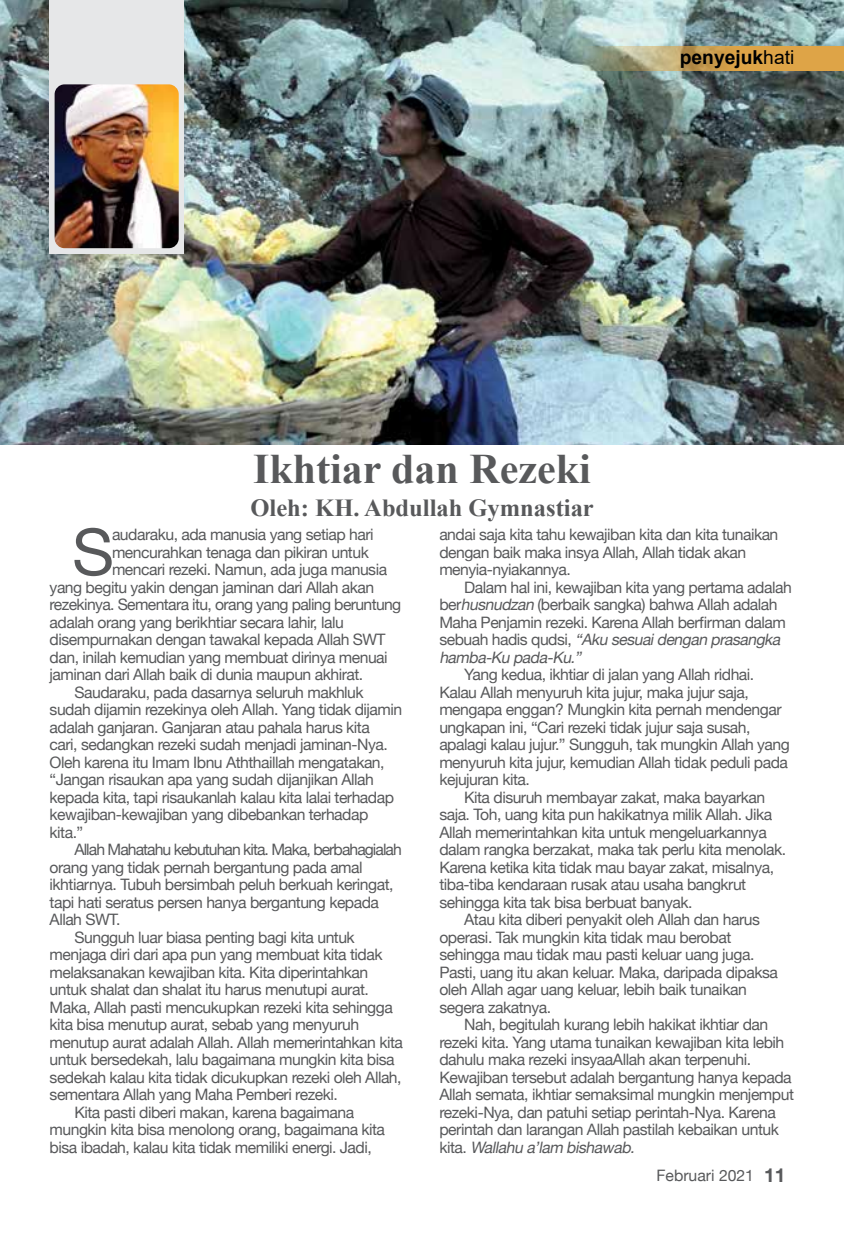
<style>
.page{position:relative;width:844px;height:1241px;background:#fff}
.page>*{position:absolute;margin:0;border:0;box-sizing:border-box;transform-origin:0 0}
.t1{font:64.75px "Helvetica Neue";color:#58595b}
.t2{font:700 42px "Times New Roman";color:#58595b}
.t3{font:700 24.5px "Times New Roman";color:#58595b}
.t4{font:700 19.25px "Arial";color:#000}
.t5{font:15.75px/17.5px "Helvetica Neue";letter-spacing:-.03em;color:#58595b}
.t6{font:15.75px "Helvetica Neue";letter-spacing:-.06em;color:#58595b}
.t7{font:italic 15.75px "Helvetica Neue";color:#58595b}
.t8{font:15.75px "Helvetica Neue";color:#58595b}
.s1{font-weight:400}
.s2{font-style:italic}
.s3{font-style:normal}
.s4{font-weight:700;font-size:19.25px}
</style>
<div class="page">
<img style="left:0;top:0;width:843px;height:444px">
<div style="left:50px;top:0;width:134px;height:253px;background:#e6e7e8"></div>
<img style="left:55px;top:84px;width:124px;height:164px">
<svg style="left:578px;top:46px;width:265px;height:25px;background:#c3a260"></svg>
<p class="t4" style="left:679px;top:43px;width:116px">penyejuk<span class="s1">hati</span></p>
<h2 class="t2" style="left:253px;top:438px;width:339px">Ikhtiar dan Rezeki</h2>
<h3 class="t3" style="left:250px;top:490px;width:345px">Oleh: KH. Abdullah Gymnastiar</h3>
<h1 class="t1" style="left:72px;top:513px;width:43px">S</h1>
<p class="t5" style="left:112px;top:525px;width:263px">audaraku, ada manusia yang setiap hari</p>
<p class="t5" style="left:112px;top:543px;width:258px">mencurahkan tenaga dan pikiran untuk</p>
<p class="t5" style="left:112px;top:560px;width:276px">mencari rezeki. Namun, ada juga manusia</p>
<p class="t5" style="left:50px;top:578px;width:326px">yang begitu yakin dengan jaminan dari Allah akan</p>
<p class="t5" style="left:50px;top:595px;width:353px">rezekinya. Sementara itu, orang yang paling beruntung</p>
<p class="t5" style="left:50px;top:613px;width:295px">adalah orang yang berikhtiar secara lahir, lalu</p>
<p class="t5" style="left:50px;top:630px;width:337px">disempurnakan dengan tawakal kepada Allah SWT</p>
<p class="t5" style="left:50px;top:648px;width:339px">dan, inilah kemudian yang membuat dirinya menuai</p>
<p class="t5" style="left:50px;top:665px;width:315px">jaminan dari Allah baik di dunia maupun akhirat.</p>
<p class="t5" style="left:74px;top:683px;width:291px">Saudaraku, pada dasarnya seluruh makhluk</p>
<p class="t5" style="left:50px;top:700px;width:354px">sudah dijamin rezekinya oleh Allah. Yang tidak dijamin</p>
<p class="t5" style="left:50px;top:718px;width:321px">adalah ganjaran. Ganjaran atau pahala harus kita</p>
<p class="t5" style="left:50px;top:735px;width:339px">cari, sedangkan rezeki sudah menjadi jaminan-Nya.</p>
<p class="t5" style="left:50px;top:753px;width:336px">Oleh karena itu Imam Ibnu Aththaillah mengatakan,</p>
<p class="t5" style="left:50px;top:770px;width:326px">“Jangan risaukan apa yang sudah dijanjikan Allah</p>
<p class="t5" style="left:50px;top:788px;width:346px">kepada kita, tapi risaukanlah kalau kita lalai terhadap</p>
<p class="t5" style="left:50px;top:805px;width:320px">kewajiban-kewajiban yang dibebankan terhadap</p>
<p class="t5" style="left:50px;top:823px;width:35px">kita.”</p>
<p class="t6" style="left:74px;top:840px;width:329px">Allah Mahatahu kebutuhan kita. Maka, berbahagialah</p>
<p class="t5" style="left:50px;top:858px;width:314px">orang yang tidak pernah bergantung pada amal</p>
<p class="t5" style="left:50px;top:875px;width:345px">ikhtiarnya. Tubuh bersimbah peluh berkuah keringat,</p>
<p class="t5" style="left:50px;top:893px;width:331px">tapi hati seratus persen hanya bergantung kepada</p>
<p class="t5" style="left:50px;top:910px;width:72px">Allah SWT.</p>
<p class="t5" style="left:74px;top:928px;width:282px">Sungguh luar biasa penting bagi kita untuk</p>
<p class="t5" style="left:50px;top:945px;width:334px">menjaga diri dari apa pun yang membuat kita tidak</p>
<p class="t5" style="left:50px;top:963px;width:320px">melaksanakan kewajiban kita. Kita diperintahkan</p>
<p class="t5" style="left:50px;top:980px;width:320px">untuk shalat dan shalat itu harus menutupi aurat.</p>
<p class="t5" style="left:50px;top:998px;width:344px">Maka, Allah pasti mencukupkan rezeki kita sehingga</p>
<p class="t5" style="left:50px;top:1015px;width:311px">kita bisa menutup aurat, sebab yang menyuruh</p>
<p class="t5" style="left:50px;top:1033px;width:355px">menutup aurat adalah Allah. Allah memerintahkan kita</p>
<p class="t5" style="left:50px;top:1050px;width:346px">untuk bersedekah, lalu bagaimana mungkin kita bisa</p>
<p class="t5" style="left:50px;top:1068px;width:353px">sedekah kalau kita tidak dicukupkan rezeki oleh Allah,</p>
<p class="t5" style="left:50px;top:1085px;width:289px">sementara Allah yang Maha Pemberi rezeki.</p>
<p class="t5" style="left:74px;top:1103px;width:281px">Kita pasti diberi makan, karena bagaimana</p>
<p class="t5" style="left:50px;top:1120px;width:337px">mungkin kita bisa menolong orang, bagaimana kita</p>
<p class="t5" style="left:50px;top:1138px;width:323px">bisa ibadah, kalau kita tidak memiliki energi. Jadi,</p>
<p class="t5" style="left:439px;top:525px;width:340px">andai saja kita tahu kewajiban kita dan kita tunaikan dengan baik maka insya Allah, Allah tidak akan menyia-nyiakannya.</p>
<p class="t5" style="left:439px;top:578px;width:354px;text-indent:25px">Dalam hal ini, kewajiban kita yang pertama adalah ber<span class="s2">husnudzan</span> (berbaik sangka) bahwa Allah adalah Maha Penjamin rezeki. Karena Allah berfirman dalam s e b u a h h a d i s q u d s i , <span class="s2">“Aku sesuaidengan prasangka hamba-Ku pada-Ku.”</span></p>
<p class="t5" style="left:464px;top:665px;width:291px">Yang kedua, ikhtiar di jalan yang Allah ridhai.</p>
<p class="t5" style="left:439px;top:683px;width:311px">Kalau Allah menyuruh kita jujur, maka jujur saja,</p>
<p class="t5" style="left:439px;top:700px;width:343px">mengapa enggan? Mungkin kita pernah mendengar</p>
<p class="t5" style="left:439px;top:718px;width:312px">ungkapan ini, “Cari rezeki tidak jujur saja susah,</p>
<p class="t5" style="left:439px;top:735px;width:352px">apalagi kalau jujur.” Sungguh, tak mungkin Allah yang</p>
<p class="t5" style="left:439px;top:753px;width:350px">menyuruh kita jujur, kemudian Allah tidak peduli pada</p>
<p class="t5" style="left:439px;top:770px;width:92px">kejujuran kita.</p>
<p class="t5" style="left:464px;top:788px;width:302px">Kita disuruh membayar zakat, maka bayarkan</p>
<p class="t5" style="left:439px;top:805px;width:334px">saja. Toh, uang kita pun hakikatnya milik Allah. Jika</p>
<p class="t5" style="left:439px;top:823px;width:329px">Allah memerintahkan kita untuk mengeluarkannya</p>
<p class="t5" style="left:439px;top:840px;width:348px">dalam rangka berzakat, maka tak perlu kita menolak.</p>
<p class="t5" style="left:439px;top:858px;width:336px">Karena ketika kita tidak mau bayar zakat, misalnya,</p>
<p class="t5" style="left:439px;top:875px;width:308px">tiba-tiba kendaraan rusak atau usaha bangkrut</p>
<p class="t5" style="left:439px;top:893px;width:254px">sehingga kita tak bisa berbuat banyak.</p>
<p class="t5" style="left:464px;top:910px;width:297px">Atau kita diberi penyakit oleh Allah dan harus</p>
<p class="t5" style="left:439px;top:928px;width:293px">operasi. Tak mungkin kita tidak mau berobat</p>
<p class="t5" style="left:439px;top:945px;width:316px">sehingga mau tidak mau pasti keluar uang juga.</p>
<p class="t5" style="left:439px;top:963px;width:340px">Pasti, uang itu akan keluar. Maka, daripada dipaksa</p>
<p class="t5" style="left:439px;top:980px;width:309px">oleh Allah agar uang keluar, lebih baik tunaikan</p>
<p class="t5" style="left:439px;top:998px;width:113px">segera zakatnya.</p>
<p class="t5" style="left:464px;top:1015px;width:305px">Nah, begitulah kurang lebih hakikat ikhtiar dan</p>
<p class="t5" style="left:439px;top:1033px;width:346px">rezeki kita. Yang utama tunaikan kewajiban kita lebih</p>
<p class="t5" style="left:439px;top:1050px;width:313px">dahulu maka rezeki insyaaAllah akan terpenuhi.</p>
<p class="t5" style="left:439px;top:1068px;width:354px">Kewajiban tersebut adalah bergantung hanya kepada</p>
<p class="t5" style="left:439px;top:1085px;width:356px">Allah semata, ikhtiar semaksimal mungkin menjemput</p>
<p class="t5" style="left:439px;top:1103px;width:338px">rezeki-Nya, dan patuhi setiap perintah-Nya. Karena</p>
<p class="t5" style="left:439px;top:1120px;width:341px">perintah dan larangan Allah pastilah kebaikan untuk</p>
<p class="t7" style="left:439px;top:1137px;width:200px"><span class="s3">k i t a .</span> Wallahu a’lam bishawab.</p>
<p class="t8" style="left:656px;top:1165px;width:130px">Februari 2021 <span class="s4">11</span></p>
</div>
